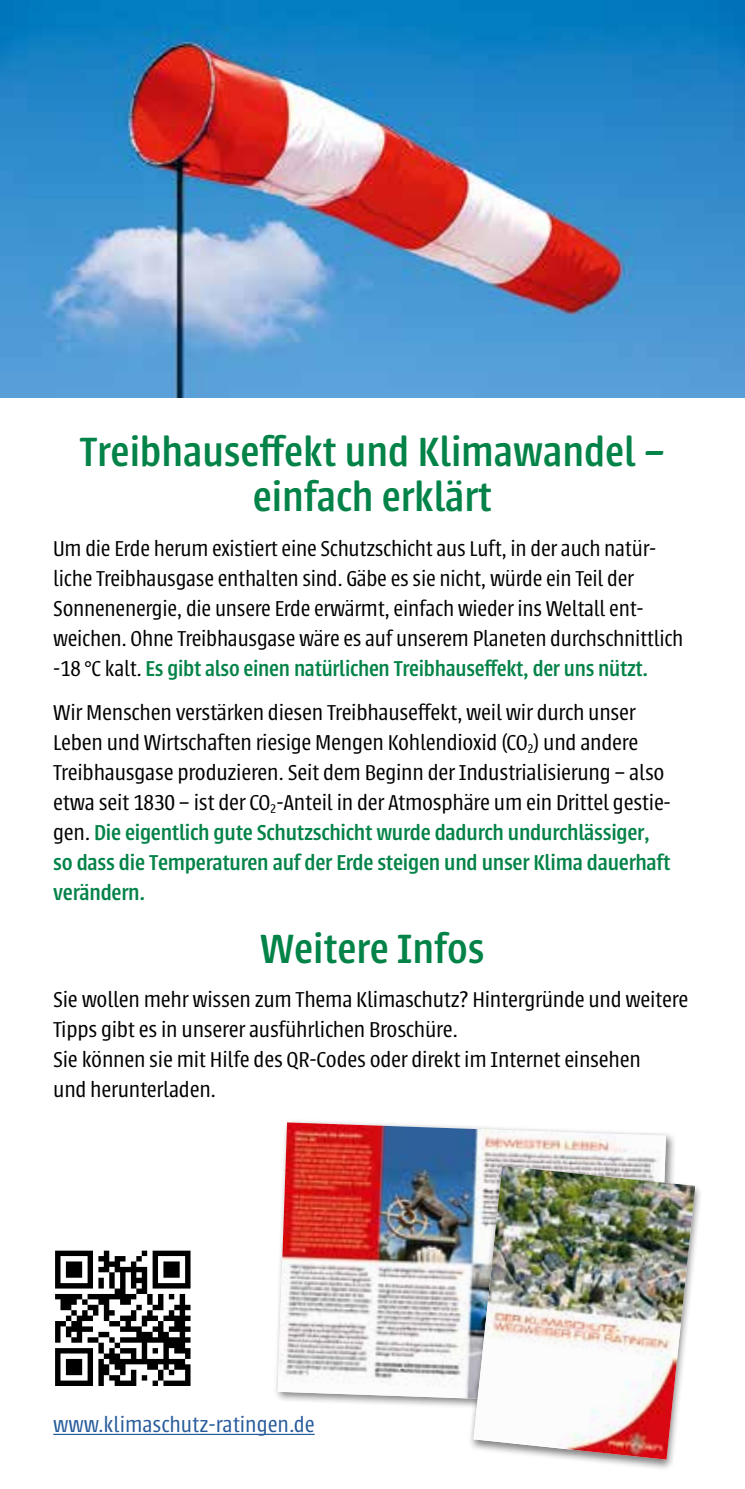
<style>
.page{position:relative;width:745px;height:1489px;background:#fff}
.page>*{position:absolute;margin:0;border:0;box-sizing:border-box;transform-origin:0 0}
.t1{font:500 45px/45px "Urbana";color:#038348;text-align:center}
.t2{font:300 23.75px/30px "Urbana";letter-spacing:-.01em;color:#000}
.t3{font:300 23.75px "Urbana";color:#275b9b}
.s1{font-weight:500;color:#038348}
</style>
<div class="page">
<div style="left:273px;top:1118px;width:403px;height:298px;background:#000;opacity:.5"></div>
<img style="left:277px;top:1122px;width:388px;height:282px">
<img style="left:0;top:0;width:744px;height:397px">
<svg style="left:55px;top:1250px;width:135px;height:135px"></svg>
<hr style="left:53px;top:1433px;width:261px;height:1px;background:#275b9b">
<div style="left:467px;top:1163px;width:236px;height:308px;background:#000;opacity:.5"></div>
<img style="left:473px;top:1165px;width:221px;height:294px">
<h1 class="t1" style="left:80px;top:430px;width:586px">Treibhauseffekt und Klimawandel – einfach erklärt</h1>
<p class="t2" style="left:53px;top:533px;width:631px">Um die Erde herum existiert eine Schutzschicht aus Luft, in der auch natür&shy;liche Treibhausgase enthalten sind. Gäbe es sie nicht, würde ein Teil der Sonnenenergie, die unsere Erde erwärmt, einfach wieder ins Weltall ent&shy;weichen. Ohne Treibhausgase wäre es auf unserem Planeten durchschnittlich -18 °C kalt. <span class="s1">Es gibt also einen natürlichen Treibhauseffekt, der uns nützt.</span></p>
<p class="t2" style="left:53px;top:697px;width:618px">Wir Menschen verstärken diesen Treibhauseffekt, weil wir durch unser Leben und Wirtschaften riesige Mengen Kohlendioxid (CO<sub>2</sub>) und andere Treibhausgase produzieren. Seit dem Beginn der Industrialisierung – also etwa seit 1830 – ist der CO<sub>2</sub>-Anteil in der Atmosphäre um ein Drittel gestie&shy;gen. <span class="s1">Die eigentlich gute Schutzschicht wurde dadurch undurchlässiger, so dass die Temperaturen auf der Erde steigen und unser Klima dauerhaft verändern.</span></p>
<h1 class="t1" style="left:260px;top:926px;width:226px">Weitere Infos</h1>
<p class="t2" style="left:53px;top:984px;width:636px">Sie wollen mehr wissen zum Thema Klimaschutz? Hintergründe und weitere Tipps gibt es in unserer ausführlichen Broschüre.<br>Sie können sie mit Hilfe des QR-Codes oder direkt im Internet einsehen<br>und herunterladen.</p>
<p class="t3" style="left:53px;top:1411px;width:263px">www.klimaschutz-ratingen.de</p>
</div>
